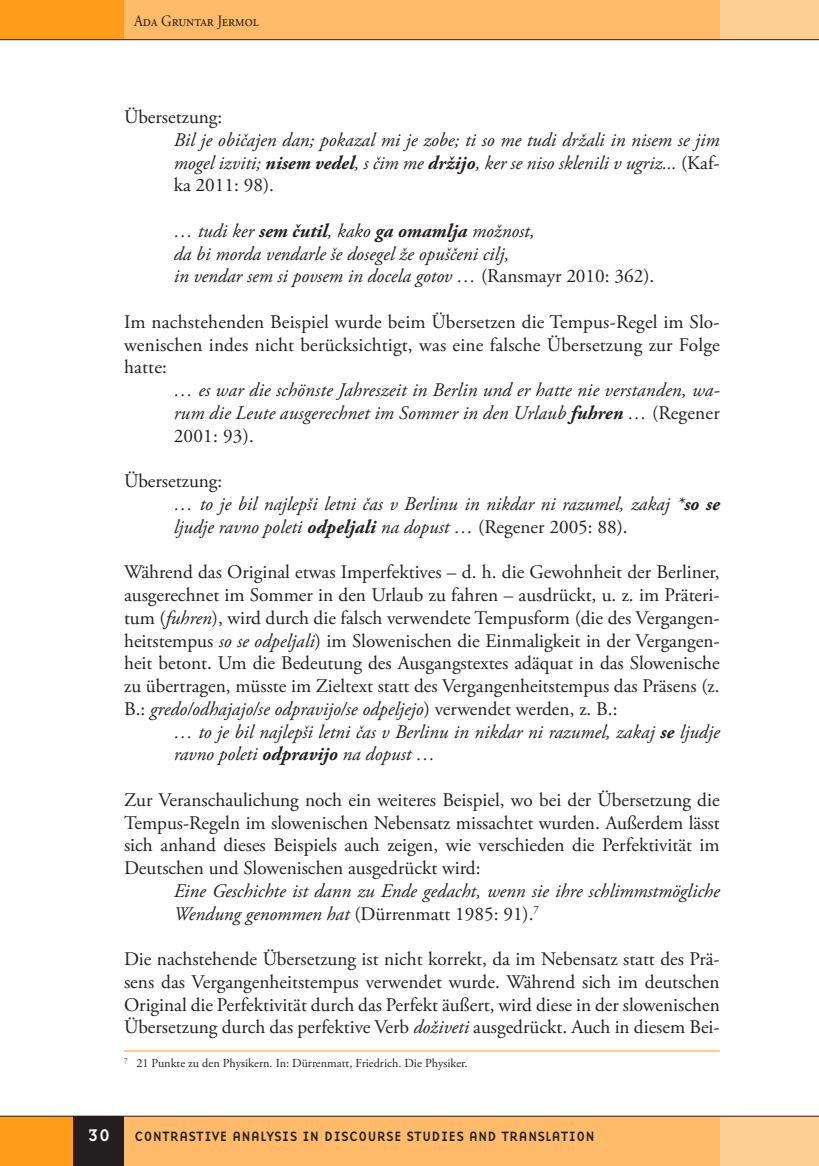
<style>
.page{position:relative;width:819px;height:1166px;background:#fff}
.page>*{position:absolute;margin:0;border:0;box-sizing:border-box;transform-origin:0 0}
.t1{font:19.25px/22.8px "Adobe Garamond Pro";letter-spacing:-.005em;color:#231f20;text-align:justify}
.t2{font:italic 19.25px/22.8px "Adobe Garamond Pro";color:#231f20}
.t3{font:17.5px "Base Nine";color:#fff}
.t4{font:15.75px "Adobe Garamond Pro";color:#231f20;scale:.9 1}
.t5{font:14px "Base Nine";color:#231f20}
.t6{font:12.25px "Adobe Garamond Pro";letter-spacing:-.01em;color:#231f20}
.s1{font-weight:700}
.s2{font-style:normal}
.s3{font-style:italic}
</style>
<div class="page">
<div style="left:124px;top:0;width:596px;height:40px;background:#ffba6a"></div>
<div style="left:0;top:1116px;width:74px;height:50px;background:#ff9d1b"></div>
<div style="left:124px;top:1116px;width:620px;height:50px;background:#ffba6a"></div>
<div style="left:74px;top:1116px;width:50px;height:50px;background:#231f20"></div>
<div style="left:719px;top:1116px;width:99px;height:50px;background:#ffce94"></div>
<div style="left:719px;top:0;width:99px;height:40px;background:#ffce94"></div>
<div style="left:0;top:0;width:124px;height:40px;background:#ff9d1b"></div>
<hr style="left:0;top:39px;width:818px;height:1px;background:#231f20">
<hr style="left:0;top:1116px;width:818px;height:1px;background:#231f20">
<hr style="left:124px;top:1050px;width:595px;height:1px;background:#ff9d1b">
<p class="t4" style="left:134px;top:11px;width:140px">Ada Gruntar Jermol</p>
<p class="t1" style="left:124px;top:106px;width:100px">Übersetzung:</p>
<p class="t2" style="left:174px;top:129px;width:547px;text-align:justify">Bil je običajen dan; pokazal mi je zobe; ti so me tudi držali in nisem se jim mogel izviti; <span class="s1">nisem vedel</span>, s čim me <span class="s1">držijo</span>, ker se niso sklenili v ugriz... <span class="s2">(Kaf&shy;ka 2011: 98).</span></p>
<p class="t2" style="left:174px;top:220px;width:482px">… tudi ker <span class="s1">sem čutil</span>, kako <span class="s1">ga omamlja</span> možnost,<br>da bi morda vendarle še dosegel že opuščeni cilj,<br>in vendar sem si povsem in docela gotov … <span class="s2">(Ransmayr 2010: 362).</span></p>
<p class="t1" style="left:124px;top:311px;width:597px">Im nachstehenden Beispiel wurde beim Übersetzen die Tempus-Regel im Slo&shy;wenischen indes nicht berücksichtigt, was eine falsche Übersetzung zur Folge hatte:</p>
<p class="t2" style="left:174px;top:379px;width:547px;text-align:justify">… es war die schönste Jahreszeit in Berlin und er hatte nie verstanden, wa&shy;rum die Leute ausgerechnet im Sommer in den Urlaub <span class="s1">fuhren</span> … <span class="s2">(Regener 2001: 93).</span></p>
<p class="t2" style="left:174px;top:470px;width:547px;text-indent:-50px"><span class="s2">Übersetzung:<br></span>… to je bil najlepši letni čas v Berlinu in nikdar ni razumel, zakaj *<span class="s1">so se </span>ljudje ravno poleti <span class="s1">odpeljali</span> na dopust … <span class="s2">(Regener 2005: 88).</span></p>
<p class="t1" style="left:124px;top:561px;width:597px">Während das Original etwas Imperfektives – d. h. die Gewohnheit der Berliner, ausgerechnet im Sommer in den Urlaub zu fahren – ausdrückt, u. z. im Präteri&shy;tum (<span class="s3">fuhren</span>), wird durch die falsch verwendete Tempusform (die des Vergangen&shy;heitstempus <span class="s3">so se odpeljali</span>) im Slowenischen die Einmaligkeit in der Vergangen&shy;heit betont. Um die Bedeutung des Ausgangstextes adäquat in das Slowenische zu übertragen, müsste im Zieltext statt des Vergangenheitstempus das Präsens (z.<br>B.: <span class="s3">gredo/odhajajo/se odpravijo/se odpeljejo</span>) verwendet werden, z. B.:</p>
<p class="t2" style="left:174px;top:720px;width:547px">… to je bil najlepši letni čas v Berlinu in nikdar ni razumel, zakaj <span class="s1">se</span> ljudje ravno poleti <span class="s1">odpravijo</span> na dopust …</p>
<p class="t1" style="left:124px;top:789px;width:597px">Zur Veranschaulichung noch ein weiteres Beispiel, wo bei der Übersetzung die Tempus-Regeln im slowenischen Nebensatz missachtet wurden. Außerdem lässt sich anhand dieses Beispiels auch zeigen, wie verschieden die Perfektivität im Deutschen und Slowenischen ausgedrückt wird:</p>
<p class="t2" style="left:174px;top:880px;width:547px">Eine Geschichte ist dann zu Ende gedacht, wenn sie ihre schlimmstmögliche<br>Wendung genommen hat <span class="s2">(Dürrenmatt 1985: 91).</span><sup>7</sup></p>
<p class="t1" style="left:124px;top:948px;width:597px">Die nachstehende Übersetzung ist nicht korrekt, da im Nebensatz statt des Prä&shy;sens das Vergangenheitstempus verwendet wurde. Während sich im deutschen Original die Perfektivität durch das Perfekt äußert, wird diese in der slowenischen Übersetzung durch das perfektive Verb <span class="s3">doživeti</span> ausgedrückt. Auch in diesem Bei-</p>
<p class="t6" style="left:124px;top:1055px;width:345px"><sup>7</sup> 21 Punkte zu den Physikern. In: Dürrenmatt, Friedrich. Die Physiker.</p>
<p class="t3" style="left:87px;top:1123px;width:25px">30</p>
<p class="t5" style="left:134px;top:1126px;width:462px">CONTRASTIVE ANALYSIS IN DISCOURSE STUDIES AND TRANSLATION</p>
</div>
